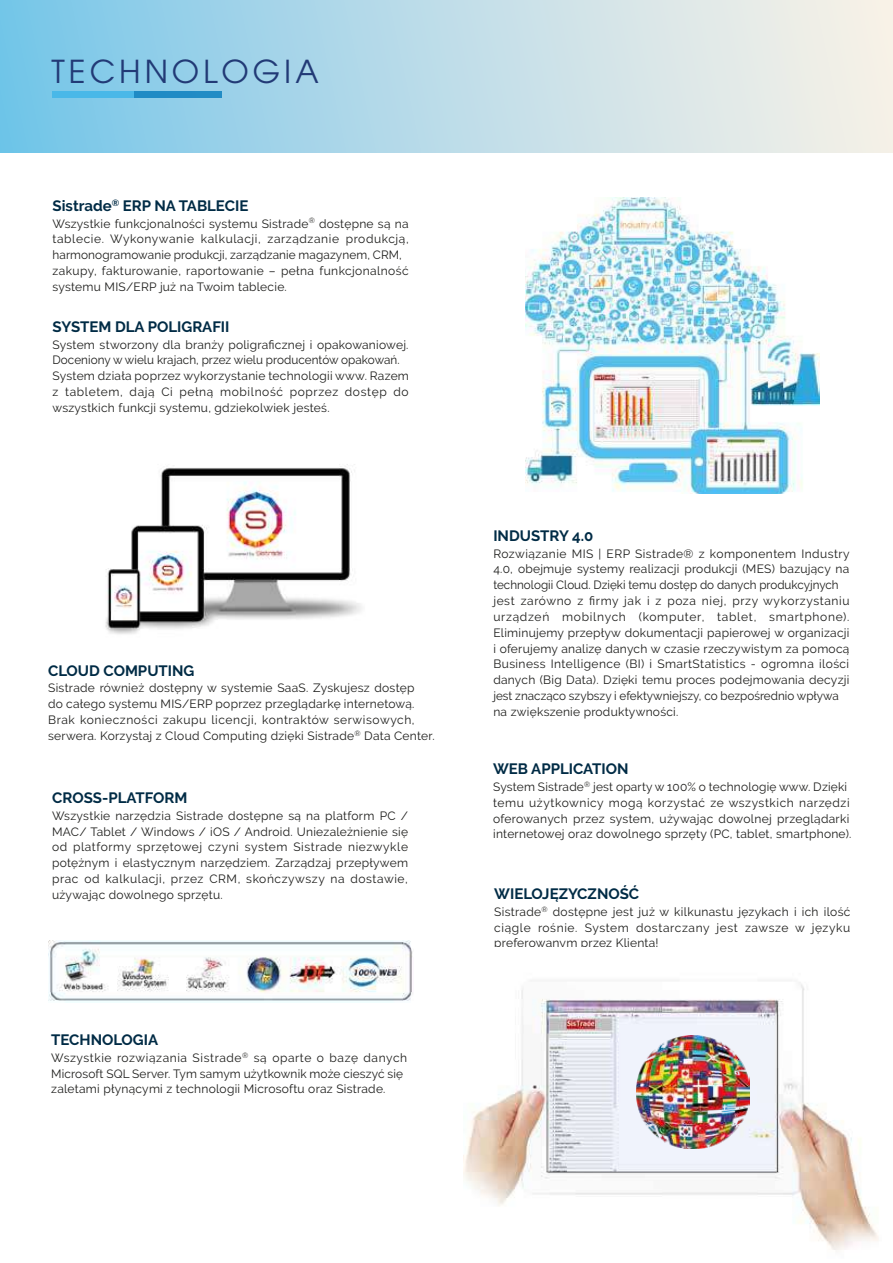
<style>
.page{position:relative;width:893px;height:1263px;background:#fff}
.page>*{position:absolute;margin:0;border:0;box-sizing:border-box;transform-origin:0 0}
.t1{font:31.5px "ITC Avant Garde Pro";letter-spacing:.125em;color:#223a76}
.t2{font:700 15px "Raleway";color:#002b45}
.t3{font:12px/15.9px "Raleway";letter-spacing:.02em;color:#1d1d1b}
</style>
<div class="page">
<img style="left:105px;top:464px;width:257px;height:170px">
<div style="left:0;top:0;width:893px;height:153px;background:linear-gradient(to right,#78c6e9,#fcf2e8)"></div>
<img style="left:48px;top:940px;width:365px;height:62px">
<div style="left:53px;top:91px;width:169px;height:7px;background:#208bc5"></div>
<div style="left:52px;top:91px;width:81px;height:7px;background:#49b8e8"></div>
<img style="left:464px;top:980px;width:415px;height:270px">
<img style="left:636px;top:1035px;width:113px;height:113px">
<img style="left:526px;top:198px;width:293px;height:295px">
<h1 class="t1" style="left:52px;top:52px;width:268px">TECHNOLOGIA</h1>
<p class="t2" style="left:53px;top:197px;width:197px">Sistrade<sup>®</sup> ERP NA TABLECIE</p>
<p class="t3" style="left:53px;top:215px;width:358px">Wszystkie funkcjonalności systemu Sistrade<sup>®</sup> dostępne są na tablecie. Wykonywanie kalkulacji, zarządzanie produkcją, harmonogramowanie produkcji, zarządzanie magazynem, CRM, zakupy, fakturowanie, raportowanie – pełna funkcjonalność systemu MIS/ERP już na Twoim tablecie.</p>
<p class="t2" style="left:53px;top:318px;width:178px">SYSTEM DLA POLIGRAFII</p>
<p class="t3" style="left:53px;top:336px;width:358px">System stworzony dla branży poligraficznej i opakowaniowej.<br>Doceniony w wielu krajach, przez wielu producentów opakowań.<br>System działa poprzez wykorzystanie technologii www. Razem z tabletem, dają Ci pełną mobilność poprzez dostęp do wszystkich funkcji systemu, gdziekolwiek jesteś.</p>
<p class="t2" style="left:48px;top:662px;width:148px">CLOUD COMPUTING</p>
<p class="t3" style="left:48px;top:680px;width:388px">Sistrade również dostępny w systemie SaaS. Zyskujesz dostęp<br>do całego systemu MIS/ERP poprzez przeglądarkę internetową.<br>Brak konieczności zakupu licencji, kontraktów serwisowych, serwera. Korzystaj z Cloud Computing dzięki Sistrade<sup>®</sup> Data Center.</p>
<p class="t2" style="left:52px;top:789px;width:137px">CROSS-PLATFORM</p>
<p class="t3" style="left:52px;top:807px;width:358px;text-align:justify">Wszystkie narzędzia Sistrade dostępne są na platform PC / MAC/ Tablet / Windows / iOS / Android. Uniezależnienie się od platformy sprzętowej czyni system Sistrade niezwykle potężnym i elastycznym narzędziem. Zarządzaj przepływem prac od kalkulacji, przez CRM, skończywszy na dostawie, używając dowolnego sprzętu.</p>
<p class="t2" style="left:51px;top:1031px;width:108px">TECHNOLOGIA</p>
<p class="t3" style="left:51px;top:1049px;width:357px">Wszystkie rozwiązania Sistrade<sup>®</sup> są oparte o bazę danych<br>Microsoft SQL Server. Tym samym użytkownik może cieszyć się zaletami płynącymi z technologii Microsoftu oraz Sistrade.</p>
<p class="t2" style="left:493px;top:527px;width:101px">INDUSTRY 4.0</p>
<p class="t3" style="left:493px;top:545px;width:358px">Rozwiązanie MIS | ERP Sistrade® z komponentem Industry 4.0, obejmuje systemy realizacji produkcji (MES) bazujący na technologii Cloud. Dzięki temu dostęp do danych produkcyjnych jest zarówno z firmy jak i z poza niej, przy wykorzystaniu urządzeń mobilnych (komputer, tablet, smartphone).<br>Eliminujemy przepływ dokumentacji papierowej w organizacji i oferujemy analizę danych w czasie rzeczywistym za pomocą Business Intelligence (BI) i SmartStatistics - ogromna ilości danych (Big Data). Dzięki temu proces podejmowania decyzji jest znacząco szybszy i efektywniejszy, co bezpośrednio wpływa na zwiększenie produktywności.</p>
<p class="t2" style="left:493px;top:760px;width:137px">WEB APPLICATION</p>
<p class="t3" style="left:493px;top:779px;width:360px">System Sistrade<sup>®</sup> jest oparty w 100% o technologię www. Dzięki temu użytkownicy mogą korzystać ze wszystkich narzędzi oferowanych przez system, używając dowolnej przeglądarki internetowej oraz dowolnego sprzęty (PC, tablet, smartphone).</p>
<p class="t2" style="left:494px;top:885px;width:146px">WIELOJĘZYCZNOŚĆ</p>
<p class="t3" style="left:494px;top:903px;width:358px;text-align:justify">Sistrade<sup>®</sup> dostępne jest już w kilkunastu językach i ich ilość ciągle rośnie. System dostarczany jest zawsze w języku preferowanym przez Klienta!</p>
</div>
